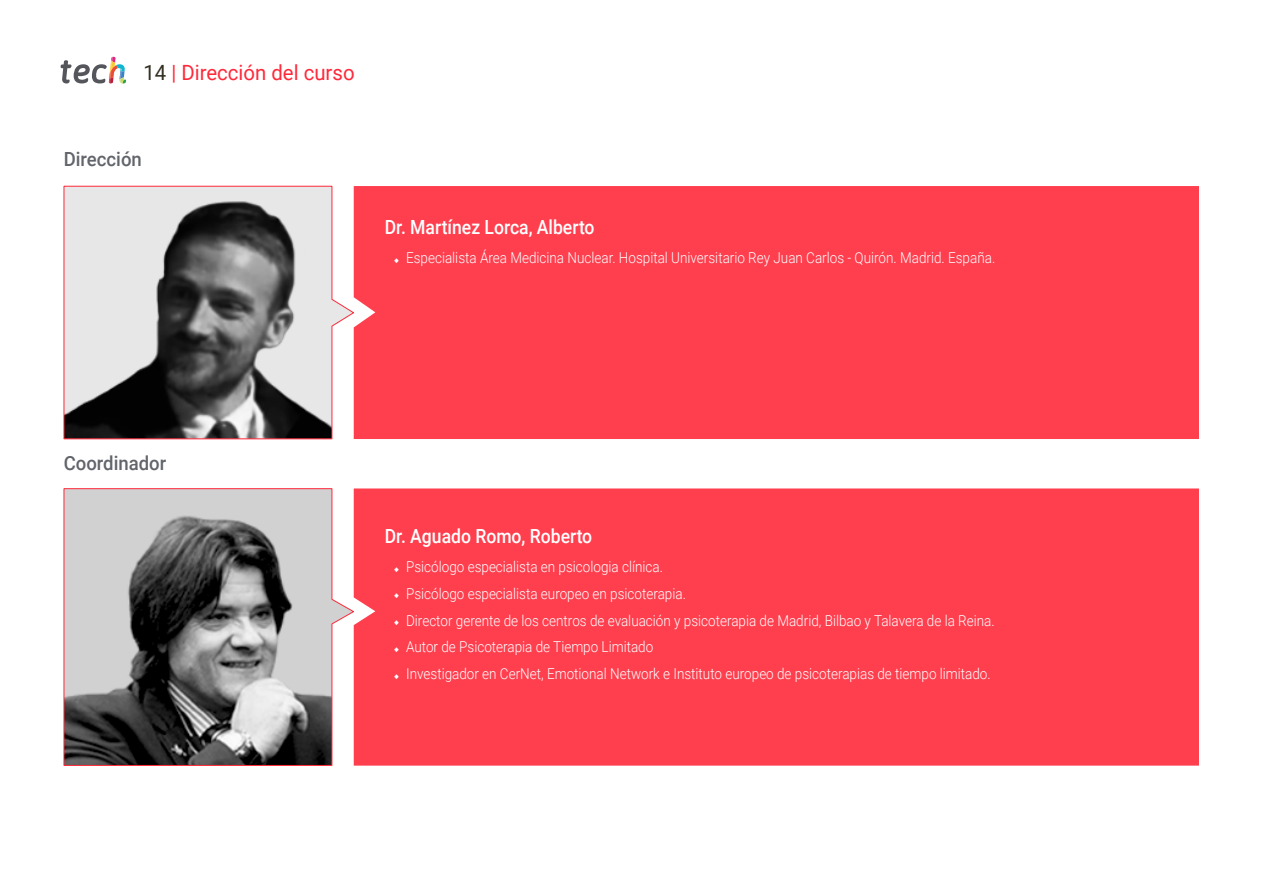
<style>
.page{position:relative;width:1263px;height:893px;background:#fff}
.page>*{position:absolute;margin:0;border:0;box-sizing:border-box;transform-origin:0 0}
.t1{font:21px "Roboto";color:#ff293a}
.t2{font:500 19.5px "Roboto";color:#fff;scale:.9 1}
.t3{font:500 19.5px "Roboto";color:#61646a;scale:.95 1}
.t4{font:300 15px/26.7px "Roboto";color:#fff;scale:.9 1}
.s1{color:#312e20}
</style>
<div class="page">
<svg style="left:61px;top:57px;width:65px;height:27px"></svg>
<div style="left:354px;top:186px;width:845px;height:253px;background:#ff3e4e"></div>
<svg style="left:64px;top:186px;width:290px;height:253px"></svg>
<div style="left:354px;top:488px;width:845px;height:278px;background:#ff3e4e"></div>
<svg style="left:64px;top:488px;width:290px;height:278px"></svg>
<svg style="left:394px;top:258px;width:5px;height:5px"></svg>
<svg style="left:394px;top:567px;width:5px;height:5px"></svg>
<svg style="left:394px;top:593px;width:5px;height:5px"></svg>
<svg style="left:394px;top:620px;width:5px;height:5px"></svg>
<svg style="left:394px;top:647px;width:5px;height:5px"></svg>
<svg style="left:394px;top:674px;width:5px;height:5px"></svg>
<h1 class="t1" style="left:144px;top:57px;width:213px"><span class="s1">14</span> | Dirección del curso</h1>
<h2 class="t3" style="left:64px;top:145px;width:84px">Dirección</h2>
<h2 class="t2" style="left:385px;top:213px;width:235px">Dr. Martínez Lorca, Alberto</h2>
<p class="t4" style="left:406px;top:244px;width:656px">Especialista Área Medicina Nuclear. Hospital Universitario Rey Juan Carlos - Quirón. Madrid. España.</p>
<h2 class="t3" style="left:64px;top:450px;width:109px">Coordinador</h2>
<h2 class="t2" style="left:385px;top:522px;width:232px">Dr. Aguado Romo, Roberto</h2>
<p class="t4" style="left:406px;top:553px;width:655px">Psicólogo especialista en psicologia clínica.<br>Psicólogo especialista europeo en psicoterapia.<br>Director gerente de los centros de evaluación y psicoterapia de Madrid, Bilbao y Talavera de la Reina.<br>Autor de Psicoterapia de Tiempo Limitado<br>Investigador en CerNet, Emotional Network e Instituto europeo de psicoterapias de tiempo limitado.</p>
</div>
